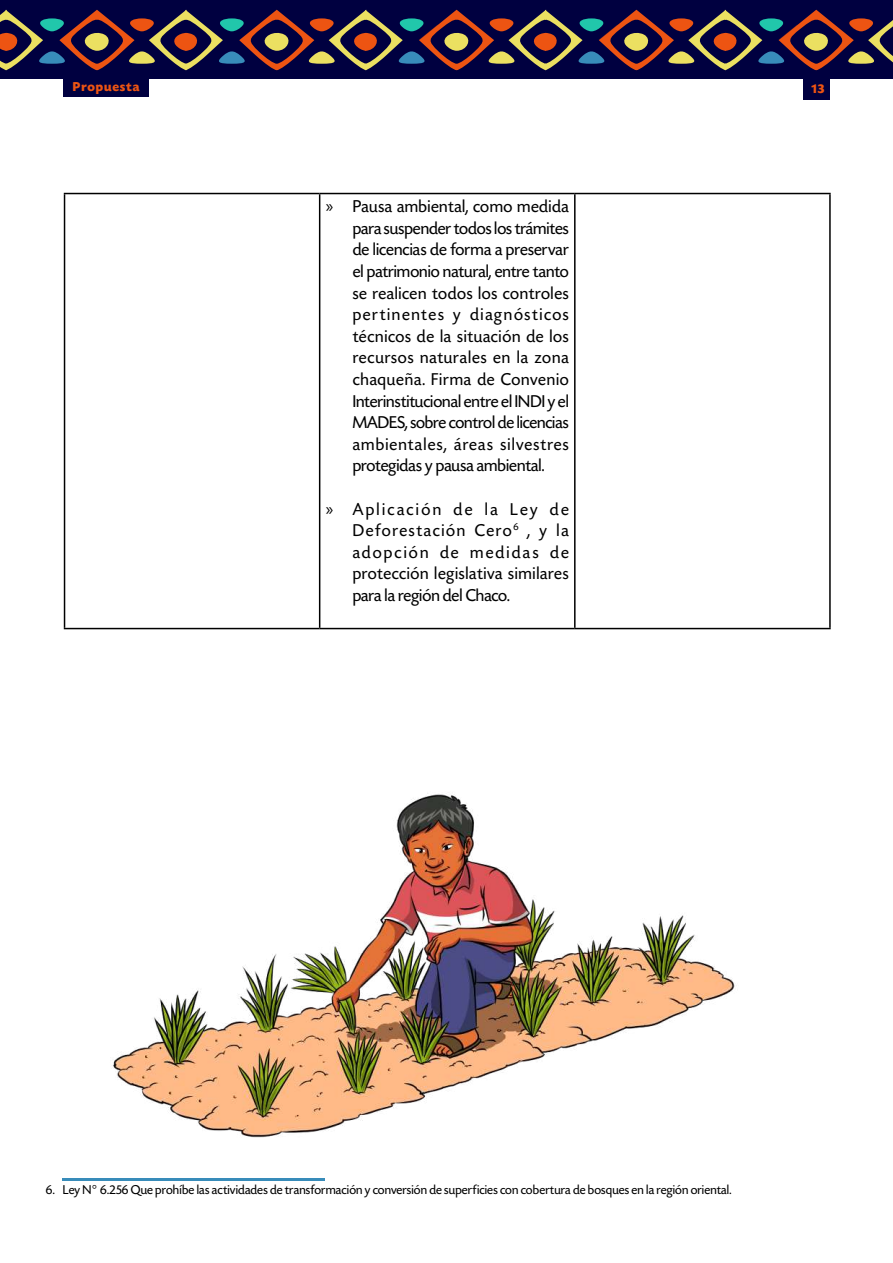
<style>
.page{position:relative;width:893px;height:1263px;background:#fff}
.page>*{position:absolute;margin:0;border:0;box-sizing:border-box;transform-origin:0 0}
.t1{font:18px/21.6px "Today SHOP";letter-spacing:.025em;color:#000;text-align:justify}
.t2{font:13.5px "Today SHOP";letter-spacing:.01em;color:#000}
.t3{font:700 13.5px "Today SHOP";letter-spacing:.065em;color:#ed5412}
.s1{font-family:"Myriad Pro"}
.s2{font-family:"American Typewriter"}
</style>
<div class="page">
<div style="left:803px;top:79px;width:26px;height:20px;background:#000040"></div>
<div style="left:64px;top:77px;width:85px;height:20px;background:#000040"></div>
<div style="left:0;top:0;width:893px;height:79px;background:#000040"></div>
<svg style="left:0;top:10px;width:893px;height:60px"></svg>
<hr style="left:64px;top:193px;width:256px;height:1px;background:#000">
<hr style="left:64px;top:194px;width:1px;height:434px;background:#000">
<hr style="left:320px;top:193px;width:255px;height:1px;background:#000">
<hr style="left:319px;top:194px;width:1px;height:434px;background:#000">
<hr style="left:575px;top:193px;width:256px;height:1px;background:#000">
<hr style="left:574px;top:194px;width:2px;height:434px;background:#000">
<hr style="left:829px;top:194px;width:2px;height:434px;background:#000">
<hr style="left:64px;top:628px;width:256px;height:1px;background:#000">
<hr style="left:320px;top:628px;width:255px;height:1px;background:#000">
<hr style="left:575px;top:628px;width:256px;height:1px;background:#000">
<img style="left:113px;top:793px;width:622px;height:345px">
<hr style="left:63px;top:1178px;width:262px;height:2px;background:#388cba">
<p class="t3" style="left:73px;top:80px;width:68px">Propuesta</p>
<p class="t3" style="left:811px;top:82px;width:14px">13</p>
<p class="t1" style="left:353px;top:196px;width:218px;text-indent:-27px"><span class="s1">»</span> Pausa ambiental, como medida para suspender todos los trámites de licencias de forma a preservar el patrimonio natural, entre tanto se realicen todos los controles pertinentes y diagnósticos técnicos de la situación de los recursos naturales en la zona chaqueña. Firma de Convenio Interinstitucional entre el INDI y el MADES, sobre control de licencias ambientales, áreas silvestres protegidas y pausa ambiental.</p>
<p class="t1" style="left:353px;top:499px;width:218px;text-indent:-27px"><span class="s1">»</span> Aplicación de la Ley de Deforestación Cero<sup>6</sup> , y la adopción de medidas de protección legislativa similares para la región del Chaco.</p>
<p class="t2" style="left:46px;top:1183px;width:687px">6. Ley N<span class="s2">°</span> 6.256 Que prohíbe las actividades de transformación y conversión de superficies con cobertura de bosques en la región oriental.</p>
</div>
